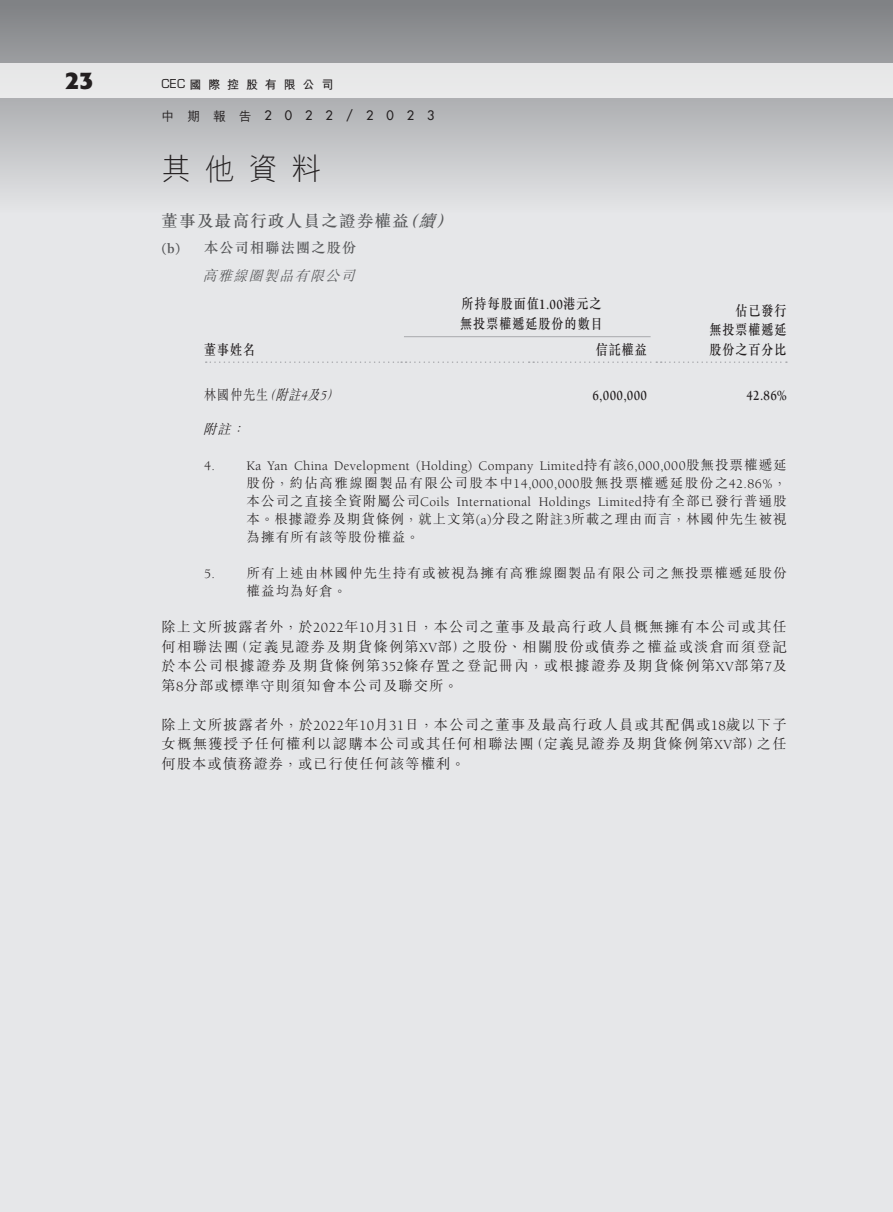
<style>
.page{position:relative;width:893px;height:1212px;background:#e6e7e9}
.page>*{position:absolute;margin:0;border:0;box-sizing:border-box;transform-origin:0 0}
.t1{font:300 30px "M Hei HK";color:#231f20}
.t2{font:700 24px "Formata";color:#231f20}
._01_H1{font:500 16.5px "M Sung HK";letter-spacing:.075em;color:#57585a}
._00_txt{font:300 14.25px/19.5px "M Sung HK";letter-spacing:.09em;color:#231f20;text-align:justify}
._50_Table_txt{font:500 14.25px "M Sung HK";letter-spacing:.075em;color:#231f20;scale:.85 1}
._50_Table_txt-2{font:700 14.25px "Berkeley Std";letter-spacing:.025em;color:#231f20;scale:.85 1}
._02_H2{font:500 14.25px "M Sung HK";letter-spacing:.075em;color:#57585a}
._50_Table_txt-3{font:300 14.25px "M Sung HK";letter-spacing:.075em;color:#231f20;scale:.85 1}
._03_H3{font:italic 300 14.25px "M Sung HK";color:#57585a}
._06_Notes{font:300 13.5px/18px "M Sung HK";letter-spacing:.075em;color:#231f20;text-align:justify}
._06_Notes-2{font:italic 300 13.5px "M Sung HK";color:#231f20}
.t3{font:500 12.75px "Futura Std";letter-spacing:1.02em;color:#231f20}
.t4{font:700 12px "M Hei HK";letter-spacing:.57em;color:#231f20}
.s1{font-family:"Eurostile LT Std";font-weight:400}
.s2{font-family:"M Hei HK"}
.s3{font-style:italic}
.s4{font-family:"Berkeley Std";font-weight:700}
.s5{font-family:"Berkeley Std";font-weight:400;font-style:italic}
.s6{font-family:"Berkeley Std";font-weight:400}
</style>
<div class="page">
<svg style="left:0;top:0;width:893px;height:193px;background:#aeafb2"></svg>
<div style="left:0;top:64px;width:893px;height:34px;background:#e8e8e9"></div>
<hr style="left:404px;top:336px;width:247px;height:1px;background:#a8a9ad">
<svg style="left:206px;top:361px;width:581px;height:2px"></svg>
<h2 class="t2" style="left:66px;top:66px;width:29px">23</h2>
<p class="t4" style="left:162px;top:76px;width:173px"><span class="s1">CEC</span> 國際控股有限公司</p>
<p class="t3" style="left:162px;top:108px;width:274px"><span class="s2">中期報告</span>2022/2023</p>
<h1 class="t1" style="left:162px;top:148px;width:161px">其他資料</h1>
<p class="_01_H1" style="left:162px;top:210px;width:298px">董事及最高行政人員之證券權益<span class="s3">（續）</span></p>
<p class="_02_H2" style="left:162px;top:238px;width:196px"><span class="s4">(b)</span> 本公司相聯法團之股份</p>
<p class="_03_H3" style="left:203px;top:266px;width:159px">高雅線圈製品有限公司</p>
<p class="_50_Table_txt" style="left:462px;top:294px;width:166px">所持每股面值<span class="s4">1.00</span>港元之</p>
<p class="_50_Table_txt" style="left:460px;top:314px;width:169px">無投票權遞延股份的數目</p>
<p class="_50_Table_txt" style="left:735px;top:301px;width:62px">佔已發行</p>
<p class="_50_Table_txt" style="left:709px;top:320px;width:92px">無投票權遞延</p>
<p class="_50_Table_txt" style="left:204px;top:340px;width:62px">董事姓名</p>
<p class="_50_Table_txt" style="left:596px;top:340px;width:62px">信託權益</p>
<p class="_50_Table_txt" style="left:709px;top:340px;width:92px">股份之百分比</p>
<p class="_50_Table_txt-3" style="left:204px;top:385px;width:165px">林國仲先生<span class="s3">（附註</span><span class="s5">4</span><span class="s3">及</span><span class="s5">5</span><span class="s3">）</span></p>
<p class="_50_Table_txt-2" style="left:592px;top:388px;width:66px">6,000,000</p>
<p class="_50_Table_txt-2" style="left:746px;top:388px;width:49px">42.86%</p>
<p class="_06_Notes-2" style="left:203px;top:419px;width:48px">附註：</p>
<p class="_06_Notes" style="left:247px;top:455px;width:542px;text-indent:-43px"><span class="s6">4. Ka Yan China Development (Holding) Company Limited</span>持有該<span class="s6">6,000,000</span>股無投票權遞延股份，約佔高雅線圈製品有限公司股本中<span class="s6">14,000,000</span>股無投票權遞延股份之<span class="s6">42.86%</span>，本公司之直接全資附屬公司<span class="s6">Coils International Holdings Limited</span>持有全部已發行普通股本。根據證券及期貨條例，就上文第<span class="s6">(a)</span>分段之附註<span class="s6">3</span>所載之理由而言，林國仲先生被視為擁有所有該等股份權益。</p>
<p class="_06_Notes" style="left:247px;top:563px;width:541px;text-indent:-43px"><span class="s6">5.</span> 所有上述由林國仲先生持有或被視為擁有高雅線圈製品有限公司之無投票權遞延股份權益均為好倉。</p>
<p class="_00_txt" style="left:162px;top:616px;width:627px">除上文所披露者外，於<span class="s6">2022</span>年<span class="s6">10</span>月<span class="s6">31</span>日，本公司之董事及最高行政人員概無擁有本公司或其任何相聯法團（定義見證券及期貨條例第<span class="s6">XV</span>部）之股份、相關股份或債券之權益或淡倉而須登記於本公司根據證券及期貨條例第<span class="s6">352</span>條存置之登記冊內，或根據證券及期貨條例第<span class="s6">XV</span>部第<span class="s6">7</span>及第<span class="s6">8</span>分部或標準守則須知會本公司及聯交所。</p>
<p class="_00_txt" style="left:162px;top:714px;width:627px">除上文所披露者外，於<span class="s6">2022</span>年<span class="s6">10</span>月<span class="s6">31</span>日，本公司之董事及最高行政人員或其配偶或<span class="s6">18</span>歲以下子女概無獲授予任何權利以認購本公司或其任何相聯法團（定義見證券及期貨條例第<span class="s6">XV</span>部）之任何股本或債務證券，或已行使任何該等權利。</p>
</div>
